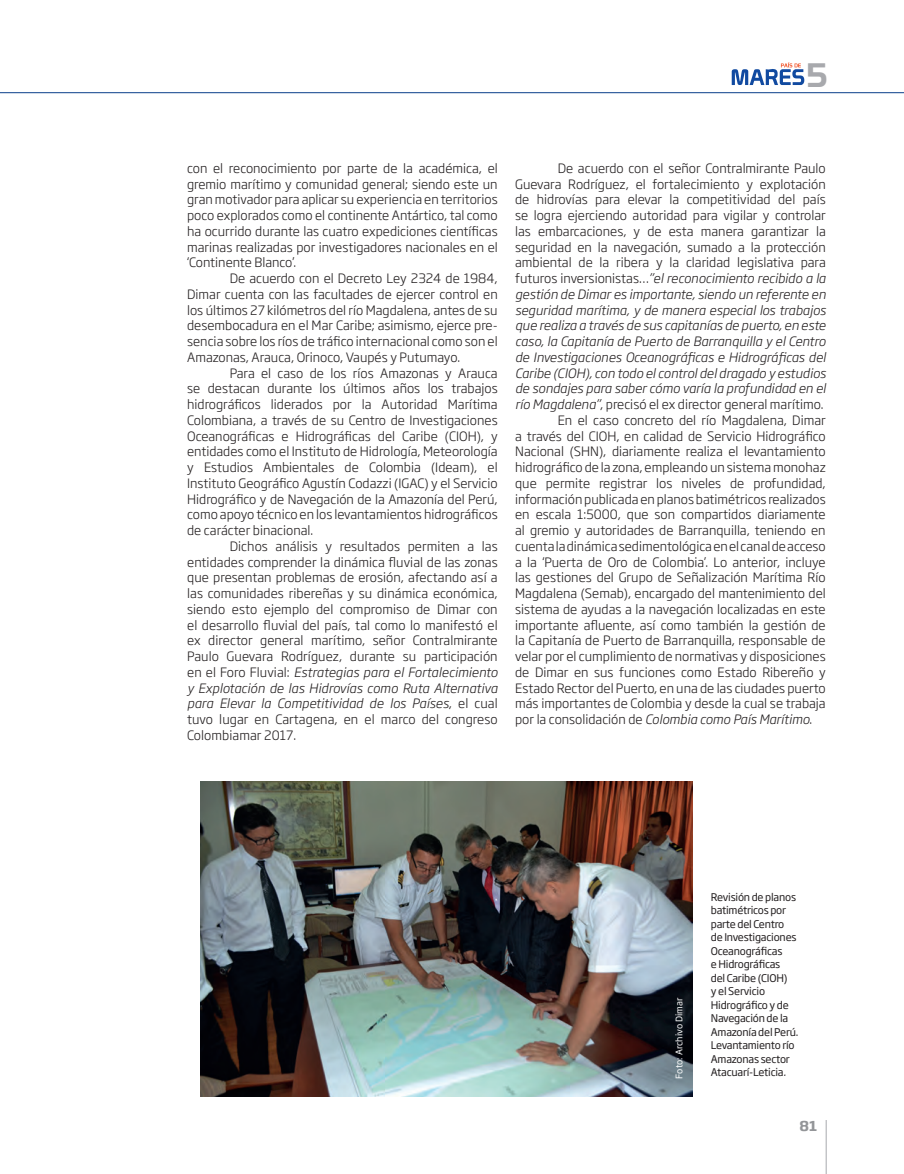
<style>
.page{position:relative;width:904px;height:1174px;background:#fff}
.page>*{position:absolute;margin:0;border:0;box-sizing:border-box;transform-origin:0 0}
.t1{font:33px "Prototype";color:#a8a9ad}
.t2{font:700 13.5px "Soho Gothic Pro";color:#939598}
.t3{font:300 12.75px/15.8px "Soho Gothic Pro";color:#231f20;text-align:justify}
.t4{font:italic 300 12.75px "Soho Gothic Pro";color:#231f20}
.t5{font:10.5px/13.5px "Soho Gothic Pro";letter-spacing:-.02em;color:#231f20}
.t6{font:9px "Soho Gothic Pro";color:#fff}
.s1{font-style:italic}
.s2{font-style:normal}
</style>
<div class="page">
<hr style="left:825px;top:1120px;width:1px;height:53px;background:#a8a9ad">
<svg style="left:731px;top:62px;width:73px;height:23px"></svg>
<hr style="left:0;top:92px;width:903px;height:1px;background:#083e89">
<img style="left:201px;top:781px;width:491px;height:315px">
<h1 class="t1" style="left:806px;top:55px;width:22px">5</h1>
<p class="t3" style="left:187px;top:159px;width:312px">con el reconocimiento por parte de la académica, el gremio marítimo y comunidad general; siendo este un gran motivador para aplicar su experiencia en territorios poco explorados como el continente Antártico, tal como ha ocurrido durante las cuatro expediciones científicas marinas realizadas por investigadores nacionales en el ‘Continente Blanco’.</p>
<p class="t3" style="left:187px;top:270px;width:312px;text-indent:43px">De acuerdo con el Decreto Ley 2324 de 1984, Dimar cuenta con las facultades de ejercer control en los últimos 27 kilómetros del río Magdalena, antes de su desembocadura en el Mar Caribe; asimismo, ejerce pre&shy;sencia sobre los ríos de tráfico internacional como son el Amazonas, Arauca, Orinoco, Vaupés y Putumayo.</p>
<p class="t3" style="left:187px;top:364px;width:312px;text-indent:43px">Para el caso de los ríos Amazonas y Arauca se destacan durante los últimos años los trabajos hidrográficos liderados por la Autoridad Marítima Colombiana, a través de su Centro de Investigaciones Oceanográficas e Hidrográficas del Caribe (CIOH), y entidades como el Instituto de Hidrología, Meteorología y Estudios Ambientales de Colombia (Ideam), el Instituto Geográfico Agustín Codazzi (IGAC) y el Servicio Hidrográfico y de Navegación de la Amazonía del Perú, como apoyo técnico en los levantamientos hidrográficos de carácter binacional.</p>
<p class="t3" style="left:187px;top:537px;width:312px;text-indent:43px">Dichos análisis y resultados permiten a las entidades comprender la dinámica fluvial de las zonas que presentan problemas de erosión, afectando así a las comunidades ribereñas y su dinámica económica, siendo esto ejemplo del compromiso de Dimar con el desarrollo fluvial del país, tal como lo manifestó el ex director general marítimo, señor Contralmirante Paulo Guevara Rodríguez, durante su participación en el Foro Fluvial: <span class="s1">Estrategias para el Fortalecimiento y Explotación de las Hidrovías como Ruta Alternativa para Elevar la Competitividad de los Países</span>, el cual tuvo lugar en Cartagena, en el marco del congreso Colombiamar 2017.</p>
<p class="t3" style="left:557px;top:159px;width:269px">De acuerdo con el señor Contralmirante Paulo</p>
<p class="t3" style="left:515px;top:175px;width:312px">Guevara Rodríguez, el fortalecimiento y explotación</p>
<p class="t3" style="left:515px;top:191px;width:312px">de hidrovías para elevar la competitividad del país</p>
<p class="t3" style="left:515px;top:207px;width:312px">se logra ejerciendo autoridad para vigilar y controlar</p>
<p class="t3" style="left:515px;top:222px;width:312px">las embarcaciones, y de esta manera garantizar la</p>
<p class="t3" style="left:515px;top:238px;width:312px">seguridad en la navegación, sumado a la protección</p>
<p class="t3" style="left:515px;top:254px;width:312px">ambiental de la ribera y la claridad legislativa para</p>
<p class="t4" style="left:515px;top:268px;width:312px"><span class="s2">futuros inversionistas…</span>”el reconocimiento recibido a la</p>
<p class="t4" style="left:515px;top:284px;width:312px">gestión de Dimar es importante, siendo un referente en</p>
<p class="t4" style="left:515px;top:300px;width:312px">seguridad marítima, y de manera especial los trabajos</p>
<p class="t4" style="left:515px;top:316px;width:312px">que realiza a través de sus capitanías de puerto, en este</p>
<p class="t4" style="left:515px;top:331px;width:312px">caso, la Capitanía de Puerto de Barranquilla y el Centro</p>
<p class="t4" style="left:515px;top:347px;width:312px">de Investigaciones Oceanográficas e Hidrográficas del</p>
<p class="t4" style="left:515px;top:363px;width:312px">Caribe (CIOH), con todo el control del dragado y estudios</p>
<p class="t4" style="left:515px;top:379px;width:312px">de sondajes para saber cómo varía la profundidad en el</p>
<p class="t3" style="left:515px;top:396px;width:310px"><span class="s1">río Magdalena”</span>, precisó el ex director general marítimo.</p>
<p class="t3" style="left:557px;top:411px;width:269px">En el caso concreto del río Magdalena, Dimar</p>
<p class="t3" style="left:515px;top:427px;width:312px">a través del CIOH, en calidad de Servicio Hidrográfico</p>
<p class="t3" style="left:515px;top:443px;width:312px">Nacional (SHN), diariamente realiza el levantamiento</p>
<p class="t3" style="left:515px;top:459px;width:312px">hidrográfico de la zona, empleando un sistema monohaz</p>
<p class="t3" style="left:515px;top:474px;width:312px">que permite registrar los niveles de profundidad,</p>
<p class="t3" style="left:515px;top:490px;width:312px">información publicada en planos batimétricos realizados</p>
<p class="t3" style="left:515px;top:506px;width:312px">en escala 1:5000, que son compartidos diariamente</p>
<p class="t3" style="left:515px;top:522px;width:312px">al gremio y autoridades de Barranquilla, teniendo en</p>
<p class="t3" style="left:515px;top:537px;width:312px">cuenta la dinámica sedimentológica en el canal de acceso</p>
<p class="t3" style="left:515px;top:553px;width:312px">a la ‘Puerta de Oro de Colombia’. Lo anterior, incluye</p>
<p class="t3" style="left:515px;top:569px;width:312px">las gestiones del Grupo de Señalización Marítima Río</p>
<p class="t3" style="left:515px;top:585px;width:312px">Magdalena (Semab), encargado del mantenimiento del</p>
<p class="t3" style="left:515px;top:600px;width:312px">sistema de ayudas a la navegación localizadas en este</p>
<p class="t3" style="left:515px;top:616px;width:312px">importante afluente, así como también la gestión de</p>
<p class="t3" style="left:515px;top:632px;width:312px">la Capitanía de Puerto de Barranquilla, responsable de</p>
<p class="t3" style="left:515px;top:648px;width:312px">velar por el cumplimiento de normativas y disposiciones</p>
<p class="t3" style="left:515px;top:663px;width:312px">de Dimar en sus funciones como Estado Ribereño y</p>
<p class="t3" style="left:515px;top:679px;width:312px">Estado Rector del Puerto, en una de las ciudades puerto</p>
<p class="t3" style="left:515px;top:695px;width:312px">más importantes de Colombia y desde la cual se trabaja</p>
<p class="t4" style="left:515px;top:709px;width:298px"><span class="s2">por la consolidación de</span> Colombia como País Marítimo<span class="s2">.</span></p>
<p class="t6" style="left:672px;top:1078px;width:82px;rotate:-90deg">Foto: Archivo Dimar</p>
<p class="t5" style="left:710px;top:889px;width:89px">Revisión de planos batimétricos por parte del Centro de Investigaciones<br>Oceanográficas<br>e Hidrográficas<br>del Caribe (CIOH)<br>y el Servicio<br>Hidrográfico y de<br>Navegación de la<br>Amazonía del Perú.<br>Levantamiento río<br>Amazonas sector</p>
<p class="t5" style="left:710px;top:1065px;width:77px">Atacuarí-Leticia<span class="s1">.</span></p>
<p class="t2" style="left:799px;top:1114px;width:19px">81</p>
</div>
